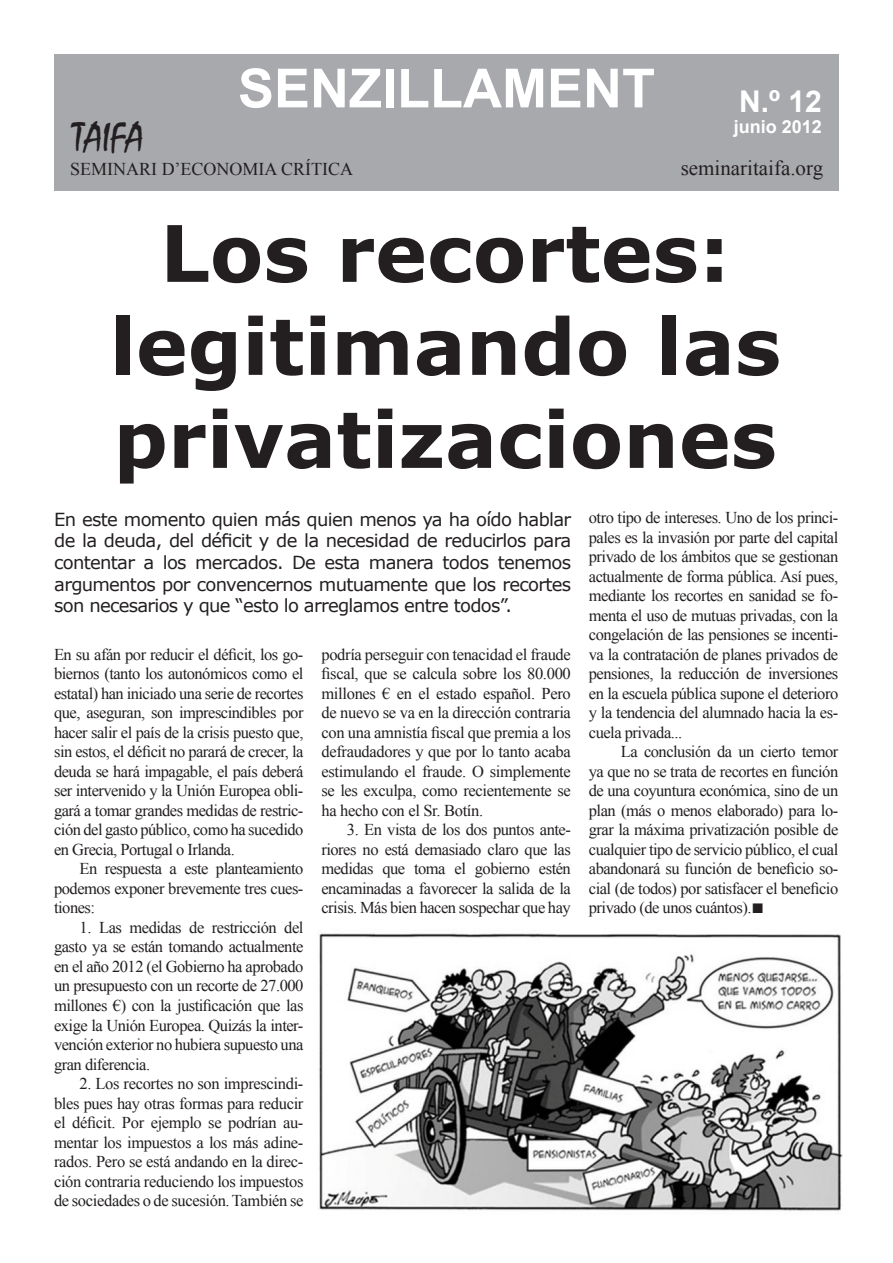
<style>
.page{position:relative;width:893px;height:1263px;background:#fff}
.page>*{position:absolute;margin:0;border:0;box-sizing:border-box;transform-origin:0 0}
.t1{font:700 78px/93px "Verdana";color:#231f20}
.t2{font:700 54px "Arial";color:#fff}
.t3{font:39px "Mistral Std";letter-spacing:-.01em;color:#231f20}
.t4{font:700 30px "Arial";color:#fff}
.t5{font:21px "Times New Roman";color:#231f20}
.t6{font:18px/21.6px "Verdana";letter-spacing:-.04em;color:#231f20;text-align:justify}
.t7{font:18px "Times New Roman";color:#231f20}
.t8{font:700 18px "Arial";color:#fff}
.t9{font:16.5px/19.5px "Times New Roman";letter-spacing:-.03em;color:#231f20;text-align:justify}
.s1{font-size:21px}
</style>
<div class="page">
<img style="left:319px;top:933px;width:523px;height:278px">
<div style="left:54px;top:54px;width:785px;height:136px;background:#a8a9ad"></div>
<p class="t2" style="left:238px;top:52px;width:418px">SENZILLAMENT</p>
<p class="t4" style="left:739px;top:81px;width:84px">N.º 12</p>
<p class="t8" style="left:734px;top:115px;width:90px">junio 2012</p>
<p class="t3" style="left:70px;top:115px;width:75px">TAIFA</p>
<p class="t7" style="left:70px;top:157px;width:284px">SEMINARI D’ECONOMIA CRÍTICA</p>
<p class="t5" style="left:681px;top:154px;width:144px">seminaritaifa.org</p>
<p class="t1" style="left:160px;top:205px;width:571px">Los recortes:</p>
<p class="t1" style="left:109px;top:298px;width:673px">legitimando las privatizaciones</p>
<p class="t6" style="left:54px;top:508px;width:518px">En este momento quien más quien menos ya ha oído hablar de la deuda, del déficit y de la necesidad de reducirlos para contentar a los mercados. De esta manera todos tenemos argumentos por convencernos mutuamente que los recortes son necesarios y que “esto lo arreglamos entre todos”.</p>
<p class="t9" style="left:54px;top:644px;width:251px">En su afán por reducir el déficit, los go&shy;biernos (tanto los autonómicos como el estatal) han iniciado una serie de recortes que, aseguran, son imprescindibles por hacer salir el país de la crisis puesto que, sin estos, el déficit no parará de crecer, la deuda se hará impagable, el país deberá ser intervenido y la Unión Europea obli&shy;gará a tomar grandes medidas de restric&shy;ción del gasto público, como ha sucedido en Grecia, Portugal o Irlanda.</p>
<p class="t9" style="left:54px;top:859px;width:251px;text-indent:26px">En respuesta a este planteamiento podemos exponer brevemente tres cues&shy;tiones:</p>
<p class="t9" style="left:54px;top:917px;width:251px;text-indent:26px">1. Las medidas de restricción del gasto ya se están tomando actualmente en el año 2012 (el Gobierno ha aprobado un presupuesto con un recorte de 27.000 millones €) con la justificación que las exige la Unión Europea. Quizás la inter&shy;vención exterior no hubiera supuesto una gran diferencia.</p>
<p class="t9" style="left:54px;top:1073px;width:251px;text-indent:26px">2. Los recortes no son imprescindi&shy;bles pues hay otras formas para reducir el déficit. Por ejemplo se podrían au&shy;mentar los impuestos a los más adine&shy;rados. Pero se está andando en la direc&shy;ción contraria reduciendo los impuestos de sociedades o de sucesión. También se</p>
<p class="t9" style="left:321px;top:644px;width:251px">podría perseguir con tenacidad el fraude fiscal, que se calcula sobre los 80.000 millones € en el estado español. Pero de nuevo se va en la dirección contraria con una amnistía fiscal que premia a los defraudadores y que por lo tanto acaba estimulando el fraude. O simplemente se les exculpa, como recientemente se ha hecho con el Sr. Botín.</p>
<p class="t9" style="left:321px;top:820px;width:251px;text-indent:26px">3. En vista de los dos puntos ante&shy;riores no está demasiado claro que las medidas que toma el gobierno estén encaminadas a favorecer la salida de la crisis. Más bien hacen sospechar que hay</p>
<p class="t9" style="left:589px;top:508px;width:251px">otro tipo de intereses. Uno de los princi&shy;pales es la invasión por parte del capital privado de los ámbitos que se gestionan actualmente de forma pública. Así pues, mediante los recortes en sanidad se fo&shy;menta el uso de mutuas privadas, con la congelación de las pensiones se incenti&shy;va la contratación de planes privados de pensiones, la reducción de inversiones en la escuela pública supone el deterioro y la tendencia del alumnado hacia la es&shy;cuela privada...</p>
<p class="t9" style="left:589px;top:742px;width:251px;text-indent:32px">La conclusión da un cierto temor ya que no se trata de recortes en función de una coyuntura económica, sino de un plan (más o menos elaborado) para lo&shy;grar la máxima privatización posible de cualquier tipo de servicio público, el cual abandonará su función de beneficio so&shy;cial (de todos) por satisfacer el beneficio privado (de unos cuántos).<span class="s1">■</span></p>
</div>
